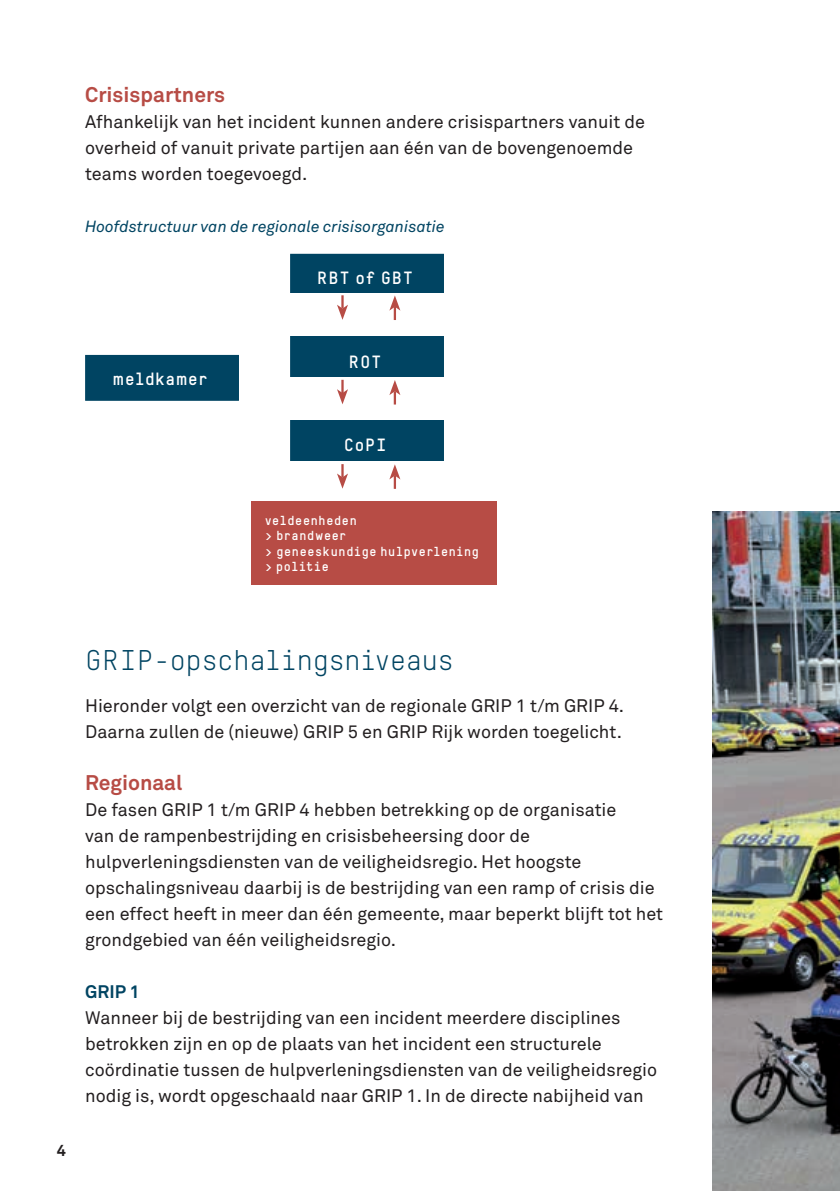
<style>
.page{position:relative;width:840px;height:1191px;background:#fff}
.page>*{position:absolute;margin:0;border:0;box-sizing:border-box;transform-origin:0 0}
.t1{font:28px "TSTARTW";letter-spacing:.015em;color:#004462}
.t2{font:700 21px "Akkurat Std";color:#b74c45}
.t3{font:18px/26px "Akkurat Std";color:#231f20}
.t4{font:700 18px "Akkurat Std";color:#004462}
.t5{font:700 17.4px "TSTARTW";letter-spacing:.04em;color:#fff}
.t6{font:italic 16px "Akkurat Std";color:#004462}
.t7{font:700 16px "Akkurat Std";color:#231f20}
.t8{font:700 12.8px/15.4px "TSTARTW";letter-spacing:.05em;color:#fff}
</style>
<div class="page">
<div style="left:85px;top:355px;width:154px;height:46px;background:#004462;border:1px solid #004462"></div>
<div style="left:290px;top:254px;width:153px;height:225px;background:#004462;border:1px solid #004462"></div>
<div style="left:284px;top:293px;width:173px;height:43px;background:#fff"></div>
<div style="left:284px;top:377px;width:173px;height:43px;background:#fff"></div>
<div style="left:284px;top:461px;width:173px;height:43px;background:#fff"></div>
<svg style="left:389px;top:295px;width:11px;height:25px"></svg>
<svg style="left:389px;top:380px;width:11px;height:24px"></svg>
<hr style="left:393px;top:475px;width:3px;height:14px;background:#b74c45">
<svg style="left:389px;top:464px;width:11px;height:15px"></svg>
<svg style="left:337px;top:295px;width:11px;height:25px"></svg>
<svg style="left:337px;top:380px;width:11px;height:24px"></svg>
<svg style="left:337px;top:464px;width:11px;height:25px"></svg>
<div style="left:251px;top:501px;width:245px;height:84px;background:#b74c45"></div>
<img style="left:712px;top:511px;width:127px;height:680px">
<p class="t2" style="left:85px;top:81px;width:141px">Crisispartners</p>
<p class="t3" style="left:85px;top:108px;width:561px">Afhankelijk van het incident kunnen andere crisispartners vanuit de overheid of vanuit private partijen aan één van de bovengenoemde teams worden toegevoegd.</p>
<p class="t6" style="left:85px;top:217px;width:361px">Hoofdstructuur van de regionale crisisorganisatie</p>
<p class="t5" style="left:317px;top:267px;width:98px">RBT of GBT</p>
<p class="t5" style="left:113px;top:368px;width:96px">meldkamer</p>
<p class="t5" style="left:349px;top:350px;width:34px">ROT</p>
<p class="t5" style="left:343px;top:434px;width:44px">CoPI</p>
<p class="t8" style="left:264px;top:512px;width:216px">veldeenheden<br>&gt; brandweer<br>&gt; geneeskundige hulpverlening &gt; politie</p>
<p class="t7" style="left:57px;top:1140px;width:11px">4</p>
<h1 class="t1" style="left:85px;top:643px;width:370px">GRIP-opschalingsniveaus</h1>
<p class="t3" style="left:85px;top:692px;width:540px">Hieronder volgt een overzicht van de regionale GRIP 1 t/m GRIP 4.<br>Daarna zullen de (nieuwe) GRIP 5 en GRIP Rijk worden toegelicht.</p>
<p class="t2" style="left:85px;top:769px;width:99px">Regionaal</p>
<p class="t3" style="left:85px;top:796px;width:579px">De fasen GRIP 1 t/m GRIP 4 hebben betrekking op de organisatie<br>van de rampenbestrijding en crisisbeheersing door de hulpverleningsdiensten van de veiligheidsregio. Het hoogste opschalingsniveau daarbij is de bestrijding van een ramp of crisis die een effect heeft in meer dan één gemeente, maar beperkt blijft tot het grondgebied van één veiligheidsregio.</p>
<p class="t4" style="left:85px;top:980px;width:56px">GRIP 1</p>
<p class="t3" style="left:85px;top:1004px;width:573px">Wanneer bij de bestrijding van een incident meerdere disciplines betrokken zijn en op de plaats van het incident een structurele coördinatie tussen de hulpverleningsdiensten van de veiligheidsregio nodig is, wordt opgeschaald naar GRIP 1. In de directe nabijheid van</p>
</div>
